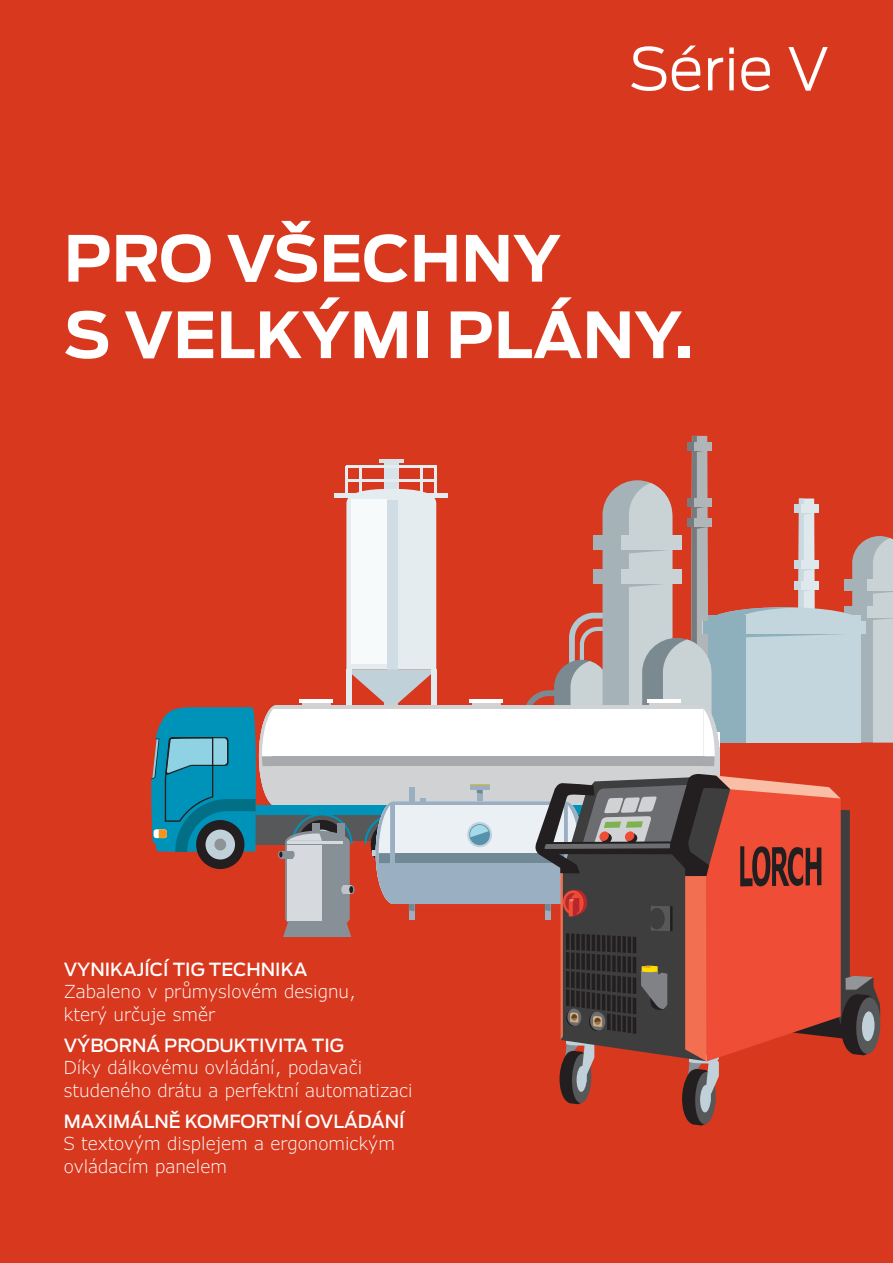
<style>
.page{position:relative;width:893px;height:1263px;background:#d8381e}
.page>*{position:absolute;margin:0;border:0;box-sizing:border-box;transform-origin:0 0}
.t1{font:700 63px/76.5px "Antenna";color:#fff}
.t2{font:300 58.5px "Antenna";color:#fff}
.t3{font:300 18px/22.5px "Verdana Pro";color:#fff}
.t4{font:500 18px "Antenna";color:#fff}
</style>
<div class="page">
<div style="left:384px;top:462px;width:14px;height:30px;background:#d7e2e9"></div>
<hr style="left:379px;top:459px;width:24px;height:4px;background:#d7e2e9">
<div style="left:334px;top:493px;width:114px;height:5px;background:#e5ecf0"></div>
<hr style="left:346px;top:480px;width:89px;height:2px;background:#e5ecf0">
<hr style="left:346px;top:466px;width:2px;height:32px;background:#e5ecf0">
<hr style="left:434px;top:465px;width:2px;height:32px;background:#e5ecf0">
<hr style="left:421px;top:465px;width:2px;height:32px;background:#e5ecf0">
<hr style="left:359px;top:465px;width:2px;height:32px;background:#e5ecf0">
<hr style="left:346px;top:465px;width:90px;height:2px;background:#e5ecf0">
<svg style="left:346px;top:489px;width:90px;height:216px;background:#e4dfe1"></svg>
<div style="left:385px;top:700px;width:13px;height:17px;background:#c0d1da"></div>
<div style="left:346px;top:669px;width:6px;height:74px;background:#e5ecf0"></div>
<div style="left:431px;top:669px;width:5px;height:74px;background:#e5ecf0"></div>
<hr style="left:716px;top:732px;width:4px;height:48px;background:#d1d2d4">
<div style="left:255px;top:822px;width:48px;height:22px;background:#57585a"></div>
<div style="left:252px;top:815px;width:465px;height:23px;background:#57585a"></div>
<div style="left:196px;top:820px;width:48px;height:49px;background:#231f20;border-radius:50%"></div>
<div style="left:206px;top:829px;width:29px;height:30px;background:#c0d1da;border-radius:50%"></div>
<svg style="left:151px;top:707px;width:105px;height:145px;background:#268ca7"></svg>
<div style="left:259px;top:705px;width:457px;height:100px;background:#d1d2d4"></div>
<div style="left:273px;top:709px;width:430px;height:47px;background:#fff"></div>
<div style="left:272px;top:756px;width:433px;height:10px;background:#a8a9ad"></div>
<svg style="left:262px;top:709px;width:11px;height:57px"></svg>
<svg style="left:524px;top:436px;width:369px;height:330px"></svg>
<svg style="left:302px;top:702px;width:28px;height:3px"></svg>
<hr style="left:299px;top:699px;width:34px;height:3px;background:#fff">
<svg style="left:649px;top:702px;width:29px;height:3px"></svg>
<hr style="left:647px;top:699px;width:33px;height:3px;background:#fff">
<svg style="left:472px;top:702px;width:28px;height:3px"></svg>
<hr style="left:469px;top:699px;width:34px;height:3px;background:#fff">
<div style="left:256px;top:805px;width:461px;height:10px;background:#0093ba"></div>
<div style="left:350px;top:885px;width:5px;height:9px;background:#869096;border-radius:50%"></div>
<svg style="left:278px;top:815px;width:75px;height:122px"></svg>
<div style="left:341px;top:885px;width:5px;height:9px;background:#bec5c9;border-radius:50%"></div>
<hr style="left:287px;top:841px;width:56px;height:2px;background:#d6dade">
<svg style="left:364px;top:774px;width:517px;height:351px"></svg>
<h2 class="t2" style="left:629px;top:30px;width:202px">Série V</h2>
<h1 class="t1" style="left:64px;top:219px;width:631px">PRO VŠECHNY<br>S VELKÝMI PLÁNY.</h1>
<p class="t4" style="left:64px;top:956px;width:245px">VYNIKAJÍCÍ TIG TECHNIKA</p>
<p class="t3" style="left:64px;top:981px;width:294px">Zabaleno v průmyslovém designu, který určuje směr</p>
<p class="t4" style="left:64px;top:1032px;width:282px">VÝBORNÁ PRODUKTIVITA TIG</p>
<p class="t3" style="left:64px;top:1057px;width:350px">Díky dálkovému ovládání, podavači studeného drátu a perfektní automatizaci</p>
<p class="t4" style="left:64px;top:1108px;width:342px">MAXIMÁLNĚ KOMFORTNÍ OVLÁDÁNÍ</p>
<p class="t3" style="left:64px;top:1133px;width:333px">S textovým displejem a ergonomickým ovládacím panelem</p>
</div>
